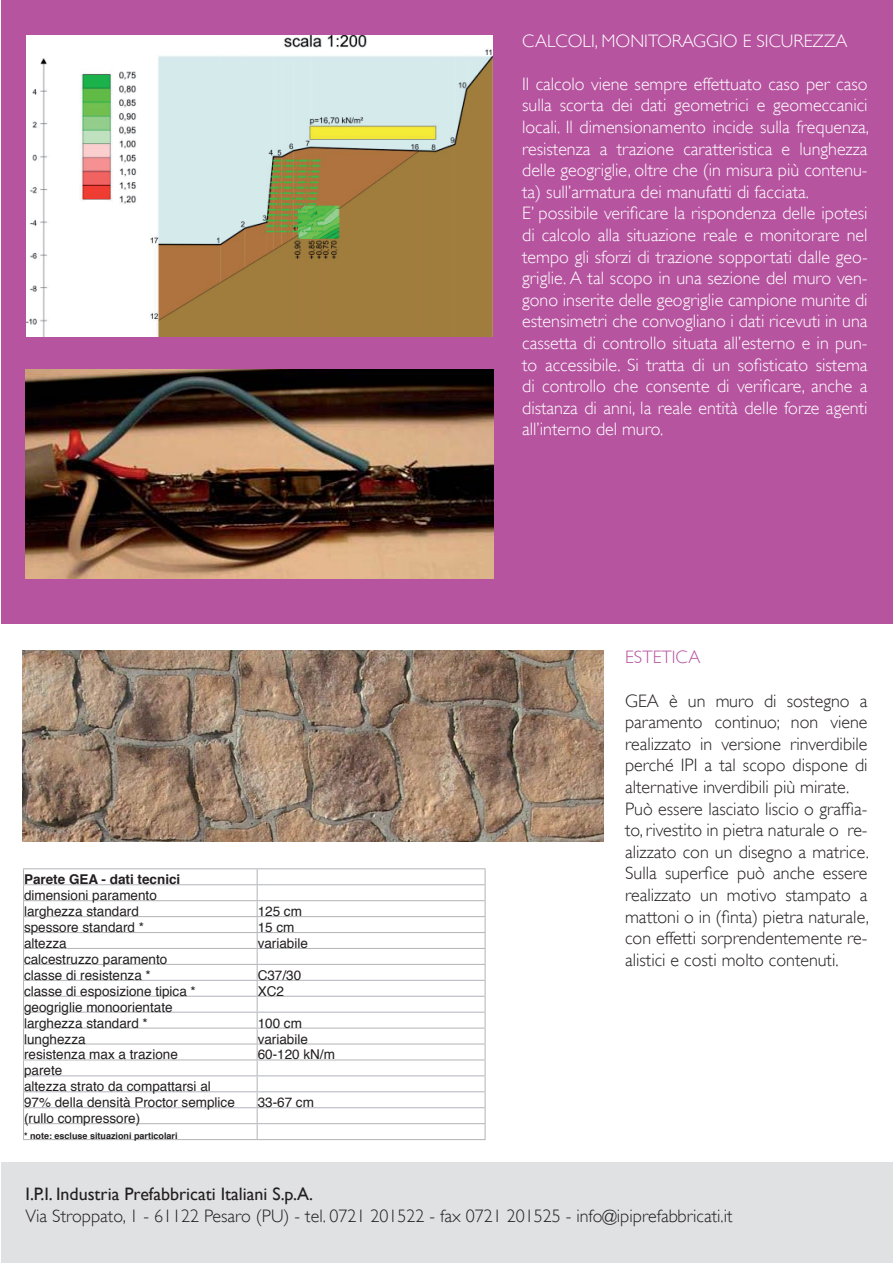
<style>
.page{position:relative;width:893px;height:1263px;background:#fff}
.page>*{position:absolute;margin:0;border:0;box-sizing:border-box;transform-origin:0 0}
.t1{font:300 18px/21.6px "Gill Sans";color:#fff}
.t2{font:300 18px/21.6px "Gill Sans";color:#231f20}
.t3{font:18px "Gill Sans";color:#231f20}
.t4{font:300 18px "Gill Sans";color:#b754a0}
.t5{font:13.5px/15.9px "Helvetica";color:#231f20}
.t6{font:700 13.5px "Helvetica";color:#231f20}
.t7{font:700 9px "Helvetica";color:#231f20}
</style>
<div class="page">
<div style="left:1px;top:0;width:891px;height:624px;background:#b754a0"></div>
<img style="left:27px;top:35px;width:465px;height:302px">
<img style="left:25px;top:369px;width:469px;height:209px">
<div style="left:1px;top:1162px;width:891px;height:100px;background:#e0e1e2"></div>
<img style="left:23px;top:651px;width:581px;height:190px">
<hr style="left:23px;top:868px;width:463px;height:1px;background:#b5b7bb">
<hr style="left:23px;top:884px;width:463px;height:1px;background:#b5b7bb">
<hr style="left:23px;top:900px;width:463px;height:1px;background:#b5b7bb">
<hr style="left:23px;top:916px;width:463px;height:1px;background:#b5b7bb">
<hr style="left:23px;top:932px;width:463px;height:1px;background:#b5b7bb">
<hr style="left:23px;top:948px;width:463px;height:1px;background:#b5b7bb">
<hr style="left:23px;top:964px;width:463px;height:1px;background:#b5b7bb">
<hr style="left:23px;top:980px;width:463px;height:1px;background:#b5b7bb">
<hr style="left:23px;top:996px;width:463px;height:1px;background:#b5b7bb">
<hr style="left:23px;top:1012px;width:463px;height:1px;background:#b5b7bb">
<hr style="left:23px;top:1028px;width:463px;height:1px;background:#b5b7bb">
<hr style="left:23px;top:1044px;width:463px;height:1px;background:#b5b7bb">
<hr style="left:23px;top:1059px;width:463px;height:1px;background:#b5b7bb">
<hr style="left:23px;top:1075px;width:463px;height:1px;background:#b5b7bb">
<hr style="left:23px;top:1091px;width:463px;height:1px;background:#b5b7bb">
<hr style="left:23px;top:1107px;width:463px;height:1px;background:#b5b7bb">
<hr style="left:23px;top:1123px;width:463px;height:1px;background:#b5b7bb">
<hr style="left:23px;top:1139px;width:463px;height:1px;background:#b5b7bb">
<svg style="left:23px;top:869px;width:1px;height:270px"></svg>
<svg style="left:257px;top:869px;width:1px;height:270px"></svg>
<svg style="left:485px;top:869px;width:1px;height:270px"></svg>
<p class="t6" style="left:24px;top:874px;width:158px">Parete GEA - dati tecnici</p>
<p class="t5" style="left:24px;top:889px;width:134px">dimensioni paramento larghezza standard</p>
<p class="t5" style="left:258px;top:904px;width:46px">125 cm</p>
<p class="t5" style="left:24px;top:920px;width:122px">spessore standard *</p>
<p class="t5" style="left:258px;top:920px;width:38px">15 cm</p>
<p class="t5" style="left:24px;top:936px;width:44px">altezza</p>
<p class="t5" style="left:258px;top:936px;width:52px">variabile</p>
<p class="t5" style="left:24px;top:952px;width:145px">calcestruzzo paramento classe di resistenza *</p>
<p class="t5" style="left:258px;top:968px;width:45px">C37/30</p>
<p class="t5" style="left:24px;top:984px;width:173px">classe di esposizione tipica *</p>
<p class="t5" style="left:258px;top:984px;width:28px">XC2</p>
<p class="t5" style="left:24px;top:1000px;width:150px">geogriglie monoorientate larghezza standard *</p>
<p class="t5" style="left:258px;top:1016px;width:46px">100 cm</p>
<p class="t5" style="left:24px;top:1032px;width:63px">lunghezza</p>
<p class="t5" style="left:258px;top:1032px;width:52px">variabile</p>
<p class="t5" style="left:24px;top:1048px;width:155px">resistenza max a trazione</p>
<p class="t5" style="left:258px;top:1048px;width:79px">60-120 kN/m</p>
<p class="t5" style="left:24px;top:1064px;width:212px">parete<br>altezza strato da compattarsi al<br>97% della densità Proctor semplice</p>
<p class="t5" style="left:258px;top:1096px;width:58px">33-67 cm</p>
<p class="t5" style="left:24px;top:1112px;width:118px">(rullo compressore)</p>
<p class="t7" style="left:24px;top:1132px;width:155px">* note: escluse situazioni particolari</p>
<p class="t1" style="left:522px;top:30px;width:327px">CALCOLI, MONITORAGGIO E SICUREZZA</p>
<p class="t1" style="left:522px;top:73px;width:348px">Il calcolo viene sempre effettuato caso per caso sulla scorta dei dati geometrici e geomeccanici locali. Il dimensionamento incide sulla frequenza, resistenza a trazione caratteristica e lunghezza delle geogriglie, oltre che (in misura più contenu&shy;ta) sull’armatura dei manufatti di facciata.<br>E’ possibile verificare la rispondenza delle ipotesi di calcolo alla situazione reale e monitorare nel tempo gli sforzi di trazione sopportati dalle geo&shy;griglie. A tal scopo in una sezione del muro ven&shy;gono inserite delle geogriglie campione munite di estensimetri che convogliano i dati ricevuti in una cassetta di controllo situata all’esterno e in pun&shy;to accessibile. Si tratta di un sofisticato sistema di controllo che consente di verificare, anche a distanza di anni, la reale entità delle forze agenti all’interno del muro.</p>
<p class="t4" style="left:625px;top:647px;width:77px">ESTETICA</p>
<p class="t2" style="left:625px;top:690px;width:245px">GEA è un muro di sostegno a paramento continuo; non viene realizzato in versione rinverdibile perché IPI a tal scopo dispone di alternative inverdibili più mirate.<br>Può essere lasciato liscio o graffia&shy;to, rivestito in pietra naturale o re&shy;alizzato con un disegno a matrice.<br>Sulla superfice può anche essere realizzato un motivo stampato a mattoni o in (finta) pietra naturale, con effetti sorprendentemente re&shy;alistici e costi molto contenuti.</p>
<p class="t3" style="left:26px;top:1184px;width:289px">I.P.I. Industria Prefabbricati Italiani S.p.A.</p>
<p class="t2" style="left:26px;top:1205px;width:708px">Via Stroppato, 1 - 61122 Pesaro (PU) - tel. 0721 201522 - fax 0721 201525 - info@ipiprefabbricati.it</p>
</div>
